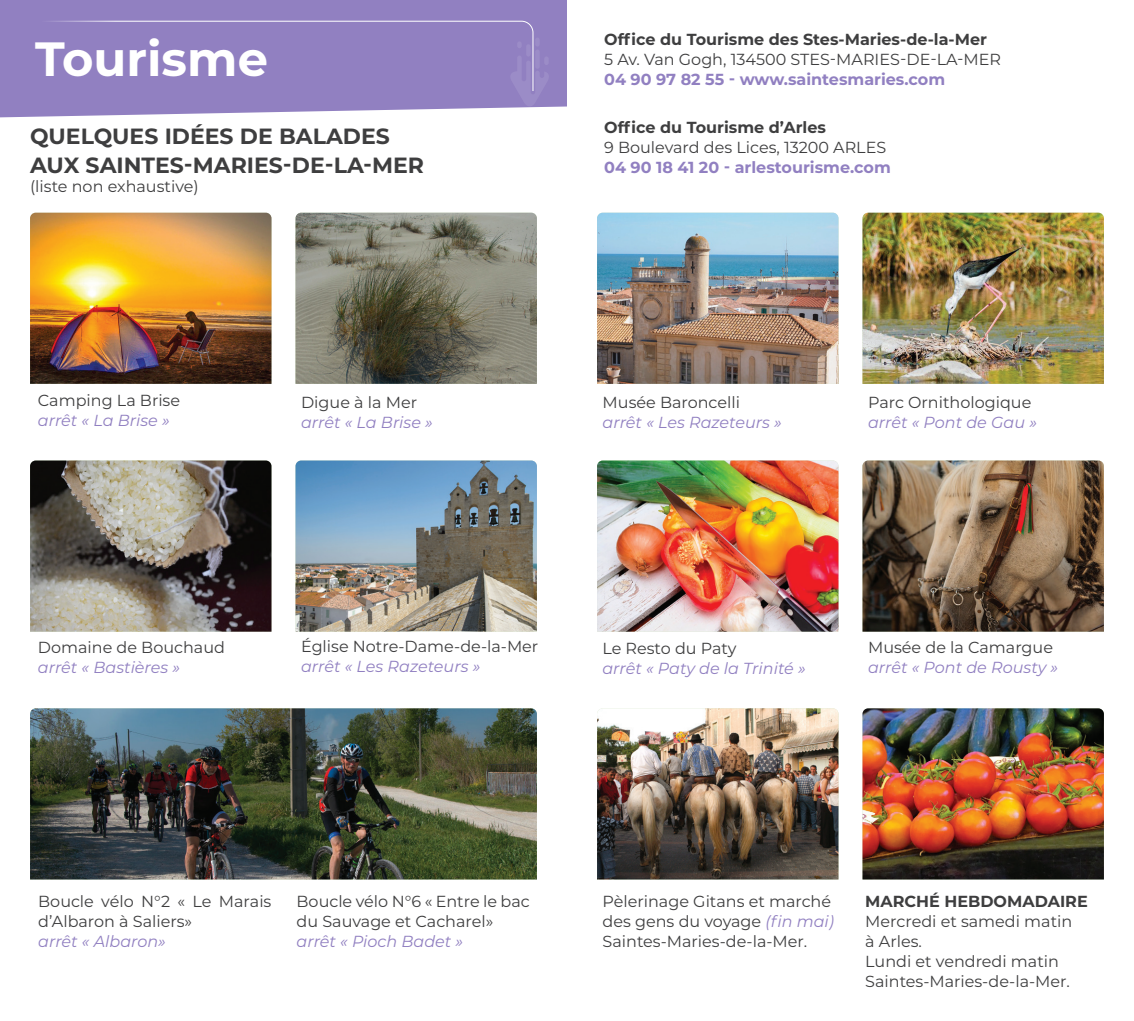
<style>
.page{position:relative;width:1134px;height:1021px;background:#fff}
.page>*{position:absolute;margin:0;border:0;box-sizing:border-box;transform-origin:0 0}
.t1{font:700 48px "Montserrat";color:#fff}
.t2{font:700 22px/28.8px "Montserrat";color:#3e3e3f}
.t3{font:16px/20px "Montserrat";color:#3e3e3f}
.t4{font:italic 16px "Montserrat";color:#9180c1}
.t5{font:700 16px "Montserrat";color:#3e3e3f}
.t6{font:700 16px "Montserrat";color:#9180c1}
.s1{font-style:italic;color:#9180c1}
</style>
<div class="page">
<img style="left:30px;top:213px;width:241px;height:171px">
<img style="left:597px;top:708px;width:241px;height:171px">
<img style="left:30px;top:460px;width:241px;height:171px">
<img style="left:597px;top:460px;width:241px;height:171px">
<img style="left:30px;top:708px;width:507px;height:171px">
<img style="left:295px;top:213px;width:242px;height:171px">
<img style="left:862px;top:213px;width:242px;height:171px">
<img style="left:295px;top:460px;width:242px;height:171px">
<img style="left:862px;top:460px;width:242px;height:171px">
<img style="left:597px;top:213px;width:241px;height:171px">
<img style="left:862px;top:708px;width:242px;height:171px">
<svg style="left:0;top:0;width:567px;height:117px;background:#9f91c9"></svg>
<div style="left:35px;top:21px;width:515px;height:86px;background:#9180c1"></div>
<p class="t1" style="left:35px;top:24px;width:234px">Tourisme</p>
<p class="t2" style="left:30px;top:121px;width:395px">QUELQUES IDÉES DE BALADES<br>AUX SAINTES-MARIES-DE-LA-MER</p>
<p class="t3" style="left:30px;top:176px;width:170px">(liste non exhaustive)</p>
<p class="t3" style="left:38px;top:390px;width:144px">Camping La Brise</p>
<p class="t4" style="left:38px;top:410px;width:133px">arrêt « La Brise »</p>
<p class="t3" style="left:301px;top:391px;width:118px">Digue à la Mer</p>
<p class="t4" style="left:301px;top:411px;width:133px">arrêt « La Brise »</p>
<p class="t5" style="left:604px;top:28px;width:384px">Office du Tourisme des Stes-Maries-de-la-Mer</p>
<p class="t3" style="left:604px;top:49px;width:398px">5 Av. Van Gogh, 134500 STES-MARIES-DE-LA-MER</p>
<p class="t6" style="left:604px;top:68px;width:342px">04 90 97 82 55 - www.saintesmaries.com</p>
<p class="t5" style="left:604px;top:116px;width:223px">Office du Tourisme d’Arles</p>
<p class="t3" style="left:604px;top:137px;width:284px">9 Boulevard des Lices, 13200 ARLES</p>
<p class="t6" style="left:604px;top:156px;width:288px">04 90 18 41 20 - arlestourisme.com</p>
<p class="t3" style="left:603px;top:392px;width:139px">Musée Baroncelli</p>
<p class="t4" style="left:603px;top:412px;width:181px">arrêt « Les Razeteurs »</p>
<p class="t3" style="left:868px;top:391px;width:165px">Parc Ornithologique</p>
<p class="t4" style="left:868px;top:411px;width:170px">arrêt « Pont de Gau »</p>
<p class="t3" style="left:38px;top:636px;width:189px">Domaine de Bouchaud</p>
<p class="t4" style="left:38px;top:656px;width:144px">arrêt « Bastières »</p>
<p class="t3" style="left:301px;top:635px;width:239px">Église Notre-Dame-de-la-Mer</p>
<p class="t4" style="left:301px;top:655px;width:181px">arrêt « Les Razeteurs »</p>
<p class="t3" style="left:602px;top:638px;width:136px">Le Resto du Paty</p>
<p class="t4" style="left:602px;top:657px;width:205px">arrêt « Paty de la Trinité »</p>
<p class="t3" style="left:868px;top:637px;width:186px">Musée de la Camargue</p>
<p class="t4" style="left:868px;top:656px;width:192px">arrêt « Pont de Rousty »</p>
<p class="t3" style="left:38px;top:891px;width:235px">Boucle vélo N°2 « Le Marais d’Albaron à Saliers»</p>
<p class="t4" style="left:38px;top:930px;width:129px">arrêt « Albaron»</p>
<p class="t3" style="left:297px;top:891px;width:235px">Boucle vélo N°6 « Entre le bac du Sauvage et Cacharel»</p>
<p class="t4" style="left:297px;top:930px;width:168px">arrêt « Pioch Badet »</p>
<p class="t3" style="left:603px;top:891px;width:233px">Pèlerinage Gitans et marché des gens du voyage <span class="s1">(fin mai)<br></span>Saintes-Maries-de-la-Mer.</p>
<p class="t5" style="left:865px;top:889px;width:224px">MARCHÉ HEBDOMADAIRE</p>
<p class="t3" style="left:865px;top:910px;width:209px">Mercredi et samedi matin à Arles.</p>
<p class="t3" style="left:865px;top:950px;width:195px">Lundi et vendredi matin</p>
<p class="t3" style="left:865px;top:970px;width:206px">Saintes-Maries-de-la-Mer.</p>
</div>
